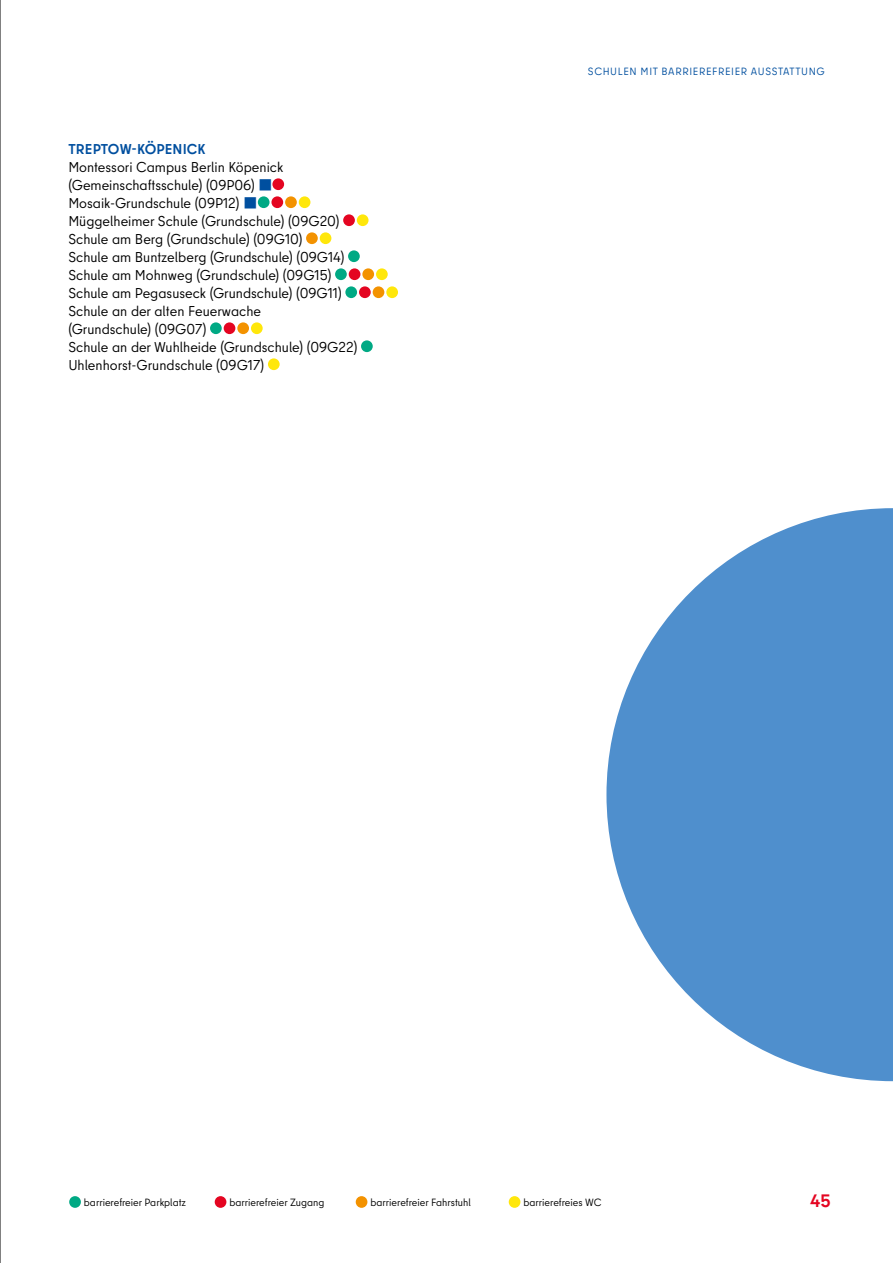
<style>
.page{position:relative;width:893px;height:1263px;background:#fff}
.page>*{position:absolute;margin:0;border:0;box-sizing:border-box;transform-origin:0 0}
.Pagina_Rot{font:700 18px "Berlin Type";color:#e40521}
.Copy_9_5_pt{font:14.25px/18px "Berlin Type";color:#000}
.Copy_9_5_pt-2{font:700 14.25px "Berlin Type";letter-spacing:.01em;color:#004f9f}
.t1{font:10.5px "Berlin Type";color:#000}
.Kapitel{font:10.5px "Berlin Type";letter-spacing:.06em;color:#004f9f}
.s1{color:#004f9f}
</style>
<div class="page">
<div style="left:272px;top:178px;width:12px;height:12px;background:#e40521;border-radius:50%"></div>
<div style="left:258px;top:196px;width:12px;height:12px;background:#00a984;border-radius:50%"></div>
<div style="left:271px;top:196px;width:12px;height:12px;background:#e40521;border-radius:50%"></div>
<div style="left:285px;top:196px;width:12px;height:12px;background:#f39200;border-radius:50%"></div>
<div style="left:299px;top:196px;width:11px;height:12px;background:#ffe70b;border-radius:50%"></div>
<div style="left:343px;top:214px;width:12px;height:12px;background:#e40521;border-radius:50%"></div>
<div style="left:357px;top:214px;width:11px;height:12px;background:#ffe70b;border-radius:50%"></div>
<div style="left:306px;top:232px;width:12px;height:12px;background:#f39200;border-radius:50%"></div>
<div style="left:320px;top:232px;width:11px;height:12px;background:#ffe70b;border-radius:50%"></div>
<div style="left:348px;top:250px;width:12px;height:12px;background:#00a984;border-radius:50%"></div>
<div style="left:335px;top:268px;width:12px;height:12px;background:#00a984;border-radius:50%"></div>
<div style="left:349px;top:268px;width:11px;height:12px;background:#e40521;border-radius:50%"></div>
<div style="left:362px;top:268px;width:12px;height:12px;background:#f39200;border-radius:50%"></div>
<div style="left:376px;top:268px;width:12px;height:12px;background:#ffe70b;border-radius:50%"></div>
<div style="left:345px;top:286px;width:12px;height:12px;background:#00a984;border-radius:50%"></div>
<div style="left:359px;top:286px;width:12px;height:12px;background:#e40521;border-radius:50%"></div>
<div style="left:373px;top:286px;width:11px;height:12px;background:#f39200;border-radius:50%"></div>
<div style="left:386px;top:286px;width:12px;height:12px;background:#ffe70b;border-radius:50%"></div>
<div style="left:210px;top:322px;width:12px;height:12px;background:#00a984;border-radius:50%"></div>
<div style="left:224px;top:322px;width:11px;height:12px;background:#e40521;border-radius:50%"></div>
<div style="left:237px;top:322px;width:12px;height:12px;background:#f39200;border-radius:50%"></div>
<div style="left:251px;top:322px;width:12px;height:12px;background:#ffe70b;border-radius:50%"></div>
<div style="left:361px;top:340px;width:12px;height:12px;background:#00a984;border-radius:50%"></div>
<div style="left:268px;top:358px;width:12px;height:12px;background:#ffe70b;border-radius:50%"></div>
<svg style="left:606px;top:508px;width:287px;height:573px;fill:#4f8fcd"></svg>
<div style="left:69px;top:1196px;width:12px;height:12px;background:#00a984;border-radius:50%"></div>
<div style="left:215px;top:1196px;width:11px;height:12px;background:#e40521;border-radius:50%"></div>
<div style="left:356px;top:1196px;width:11px;height:12px;background:#f39200;border-radius:50%"></div>
<div style="left:509px;top:1196px;width:11px;height:12px;background:#ffe70b;border-radius:50%"></div>
<hr style="left:0;top:0;width:1px;height:1263px;background:#000">
<p class="Copy_9_5_pt-2" style="left:68px;top:140px;width:139px">TREPTOW-KÖPENICK</p>
<p class="Copy_9_5_pt" style="left:68px;top:158px;width:216px">Montessori Campus Berlin Köpenick (Gemeinschaftsschule) (09P06) <span class="s1">■</span></p>
<p class="Copy_9_5_pt" style="left:68px;top:194px;width:191px">Mosaik-Grundschule (09P12) <span class="s1">■</span></p>
<p class="Copy_9_5_pt" style="left:68px;top:212px;width:273px">Müggelheimer Schule (Grundschule) (09G20)</p>
<p class="Copy_9_5_pt" style="left:68px;top:230px;width:236px">Schule am Berg (Grundschule) (09G10)</p>
<p class="Copy_9_5_pt" style="left:68px;top:248px;width:278px">Schule am Buntzelberg (Grundschule) (09G14)</p>
<p class="Copy_9_5_pt" style="left:68px;top:266px;width:265px">Schule am Mohnweg (Grundschule) (09G15)</p>
<p class="Copy_9_5_pt" style="left:68px;top:284px;width:275px">Schule am Pegasuseck (Grundschule) (09G11)</p>
<p class="Copy_9_5_pt" style="left:68px;top:302px;width:194px">Schule an der alten Feuerwache (Grundschule) (09G07)</p>
<p class="Copy_9_5_pt" style="left:68px;top:338px;width:290px">Schule an der Wuhlheide (Grundschule) (09G22)</p>
<p class="Copy_9_5_pt" style="left:68px;top:356px;width:197px">Uhlenhorst-Grundschule (09G17)</p>
<p class="Kapitel" style="left:588px;top:65px;width:238px">SCHULEN MIT BARRIEREFREIER AUSSTATTUNG</p>
<p class="t1" style="left:84px;top:1195px;width:104px">barrierefreier Parkplatz</p>
<p class="t1" style="left:229px;top:1195px;width:96px">barrierefreier Zugang</p>
<p class="t1" style="left:370px;top:1195px;width:102px">barrierefreier Fahrstuhl</p>
<p class="t1" style="left:523px;top:1195px;width:80px">barrierefreies WC</p>
<p class="Pagina_Rot" style="left:810px;top:1189px;width:22px">45</p>
</div>
